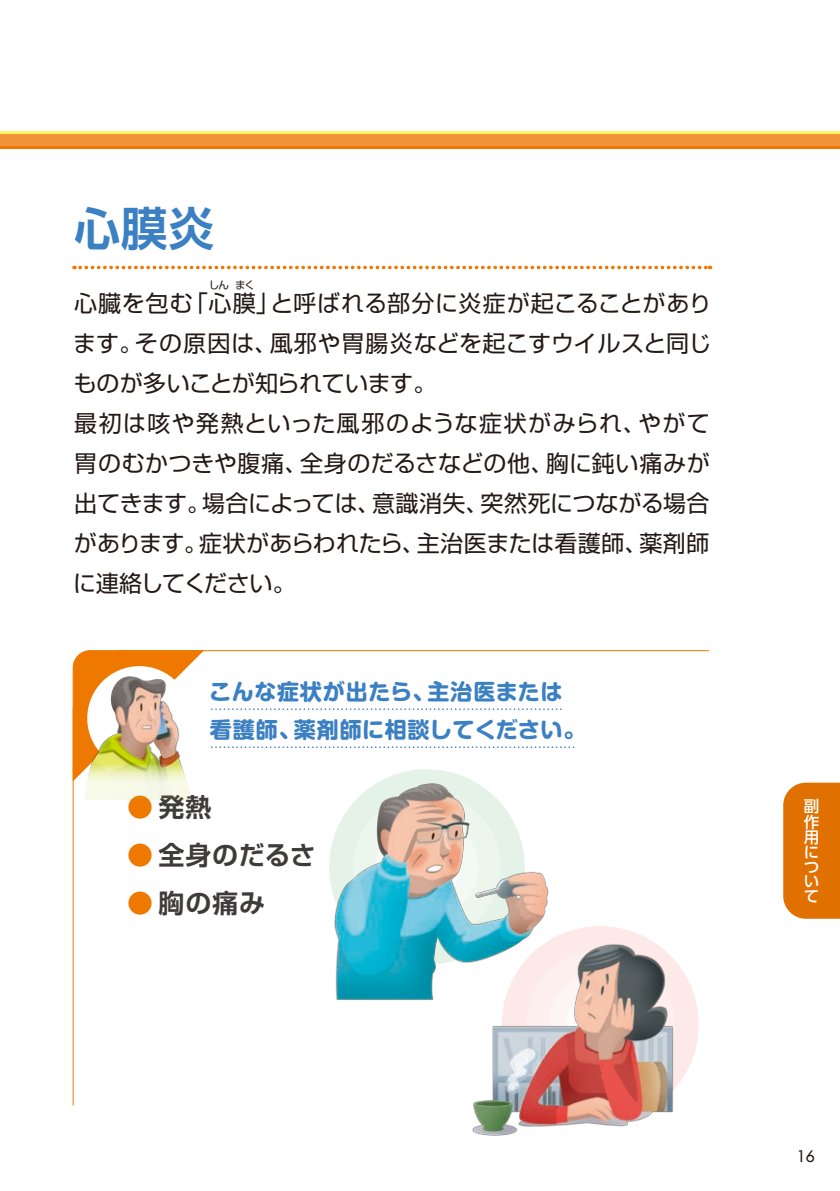
<style>
.page{position:relative;width:840px;height:1191px;background:#fff}
.page>*{position:absolute;margin:0;border:0;box-sizing:border-box;transform-origin:0 0}
.t1{font:700 46px "Shin Go Pro De";color:#3b80c2}
.t2{font:700 26px "Shin Go Pro De";letter-spacing:.03em;color:#3f3b3a}
.t3{font:23px/40px "Shin Go Pro";letter-spacing:.01em;color:#231916}
.t4{font:700 22px/38px "Shin M Go Pro";letter-spacing:.035em;color:#3b80c2}
.t5{font:500 15.6px/15px "UD Shin Go Pro";color:#fff;text-align:justify}
.t6{font:500 15.6px "Futura Std";color:#231916}
.t7{font:10.4px "Shin Go Pro";color:#231916}
.s1{color:#ee7800}
</style>
<div class="page">
<div style="left:783px;top:782px;width:56px;height:136px;background:#e07100"></div>
<div style="left:0;top:133px;width:839px;height:13px;background:#f2953a"></div>
<hr style="left:0;top:131px;width:839px;height:2px;background:#fff463">
<hr style="left:0;top:146px;width:839px;height:3px;background:#ee7800">
<svg style="left:74px;top:266px;width:636px;height:3px"></svg>
<svg style="left:74px;top:650px;width:130px;height:10px"></svg>
<hr style="left:116px;top:650px;width:592px;height:1px;background:#ee7800">
<hr style="left:73px;top:708px;width:1px;height:397px;background:#ee7800">
<svg style="left:211px;top:708px;width:351px;height:2px"></svg>
<svg style="left:211px;top:746px;width:363px;height:2px"></svg>
<img style="left:329px;top:769px;width:220px;height:231px">
<img style="left:72px;top:660px;width:123px;height:155px">
<img style="left:440px;top:914px;width:259px;height:222px">
<h1 class="t1" style="left:74px;top:191px;width:142px">心膜炎</h1>
<p class="t7" style="left:208px;top:276px;width:48px">しんまく</p>
<p class="t3" style="left:73px;top:280px;width:639px">心臓を包む「心膜」と呼ばれる部分に炎症が起こることがあります。その原因は、風邪や胃腸炎などを起こすウイルスと同じものが多いことが知られています。<br>最初は咳や発熱といった風邪のような症状がみられ、やがて胃のむかつきや腹痛、全身のだるさなどの他、胸に鈍い痛みが出てきます。場合によっては、意識消失、突然死につながる場合があります。症状があらわれたら、主治医または看護師、薬剤師に連絡してください。</p>
<p class="t4" style="left:209px;top:669px;width:377px">こんな症状が出たら、主治医または看護師、薬剤師に相談してください。</p>
<p class="t2" style="left:127px;top:786px;width:86px"><span class="s1">●</span>発熱</p>
<p class="t2" style="left:127px;top:834px;width:190px"><span class="s1">●</span> 全身のだるさ</p>
<p class="t2" style="left:127px;top:882px;width:139px"><span class="s1">●</span> 胸の痛み</p>
<p class="t5" style="left:803px;top:798px;width:17px">副作用について</p>
<p class="t6" style="left:796px;top:1146px;width:20px">16</p>
</div>
